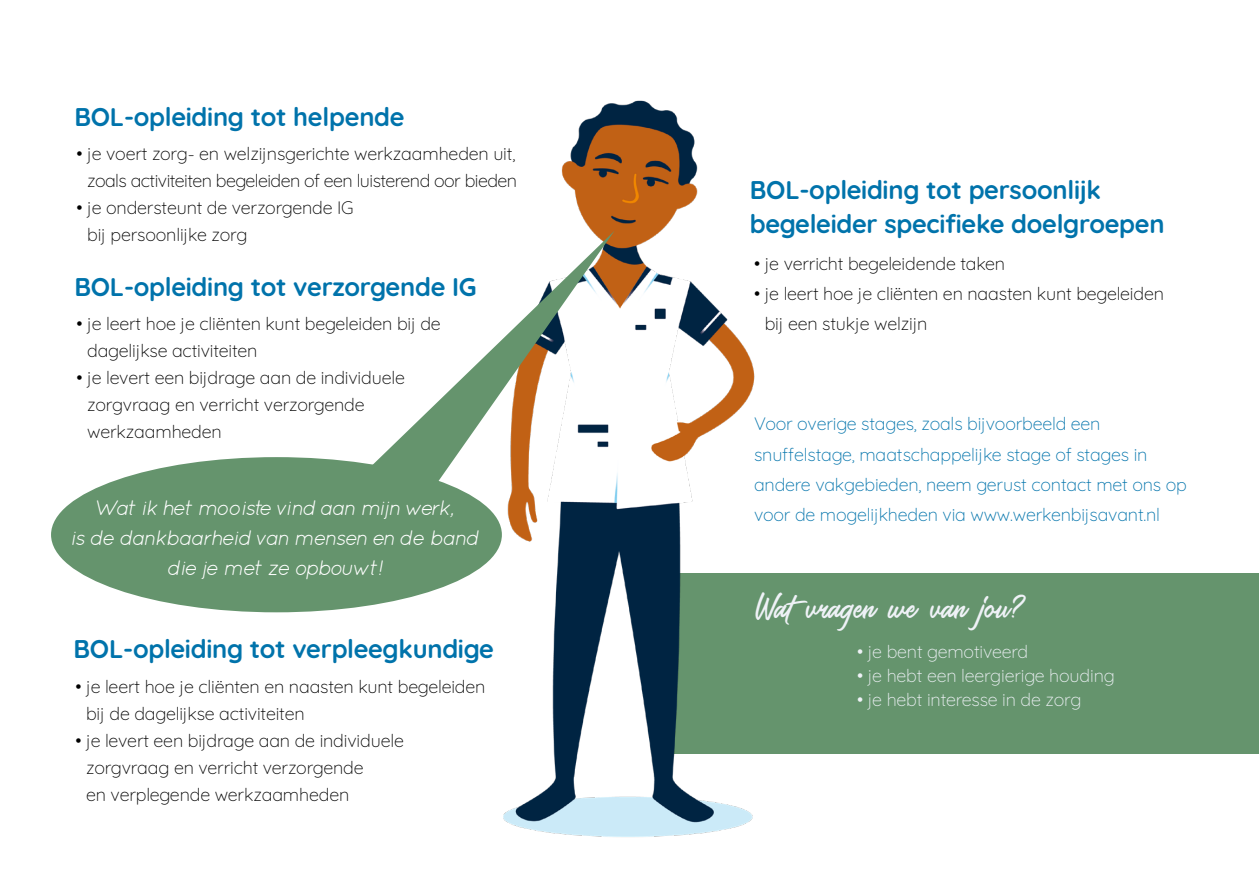
<style>
.page{position:relative;width:1259px;height:893px;background:#fff}
.page>*{position:absolute;margin:0;border:0;box-sizing:border-box;transform-origin:0 0}
.t1{font:31.5px "Saltery";color:#eff2f7}
.t2{font:700 25.5px/34.5px "Quicksand";letter-spacing:-.01em;color:#0073ab}
.t3{font:italic 21px/30px "Quicksand";letter-spacing:-.05em;color:#fff;text-align:center}
.t4{font:300 18px/27px "Quicksand";letter-spacing:-.01em;color:#000}
.t5{font:300 18px/30px "Quicksand";letter-spacing:-.01em;color:#0073ab}
.t6{font:300 18px/27px "Quicksand";letter-spacing:-.03em;color:#000;text-align:center}
.t7{font:300 18px "Quicksand";letter-spacing:-.01em;color:#eff2f7}
</style>
<div class="page">
<div style="left:655px;top:573px;width:604px;height:181px;background:#65946d"></div>
<img style="left:367px;top:100px;width:388px;height:737px">
<svg style="left:367px;top:231px;width:247px;height:255px"></svg>
<div style="left:51px;top:457px;width:451px;height:155px;background:#65946d;border-radius:50%"></div>
<h2 class="t2" style="left:74px;top:98px;width:332px">BOL-opleiding tot helpende</h2>
<p class="t6" style="left:77px;top:139px;width:442px">• je voert zorg- en welzijnsgerichte werkzaamheden uit, zoals activiteiten begeleiden of een luisterend oor bieden</p>
<p class="t4" style="left:87px;top:193px;width:268px;text-indent:-11px">• je ondersteunt de verzorgende IG bij persoonlijke zorg</p>
<h2 class="t2" style="left:74px;top:267px;width:404px">BOL-opleiding tot verzorgende IG</h2>
<p class="t4" style="left:87px;top:308px;width:355px;text-indent:-11px">• je leert hoe je cliënten kunt begeleiden bij de dagelijkse activiteiten</p>
<p class="t4" style="left:87px;top:362px;width:319px;text-indent:-11px">• je levert een bijdrage aan de individuele zorgvraag en verricht verzorgende werkzaamheden</p>
<p class="t3" style="left:70px;top:493px;width:411px">Wat ik het mooiste vind aan mijn werk,<br>is de dankbaarheid van mensen en de band die je met ze opbouwt!</p>
<h2 class="t2" style="left:73px;top:629px;width:422px">BOL-opleiding tot verpleegkundige</h2>
<p class="t4" style="left:86px;top:671px;width:401px;text-indent:-11px">• je leert hoe je cliënten en naasten kunt begeleiden bij de dagelijkse activiteiten</p>
<p class="t4" style="left:86px;top:725px;width:319px;text-indent:-11px">• je levert een bijdrage aan de individuele zorgvraag en verricht verzorgende<br>en verplegende werkzaamheden</p>
<h2 class="t2" style="left:750px;top:170px;width:416px">BOL-opleiding tot persoonlijk begeleider specifieke doelgroepen</h2>
<p class="t4" style="left:754px;top:248px;width:253px">• je verricht begeleidende taken</p>
<p class="t4" style="left:764px;top:277px;width:401px;line-height:30px;text-indent:-11px">• je leert hoe je cliënten en naasten kunt begeleiden bij een stukje welzijn</p>
<p class="t5" style="left:754px;top:407px;width:434px">Voor overige stages, zoals bijvoorbeeld een snuffelstage, maatschappelijke stage of stages in andere vakgebieden, neem gerust contact met ons op voor de mogelijkheden via www.werkenbijsavant.nl</p>
<h1 class="t1" style="left:753px;top:583px;width:272px">Watvragen we van jou?</h1>
<p class="t7" style="left:857px;top:638px;width:173px">• je bent gemotiveerd</p>
<p class="t7" style="left:857px;top:662px;width:259px">• je hebt een leergierige houding</p>
<p class="t7" style="left:857px;top:686px;width:226px">• je hebt interesse in de zorg</p>
</div>
